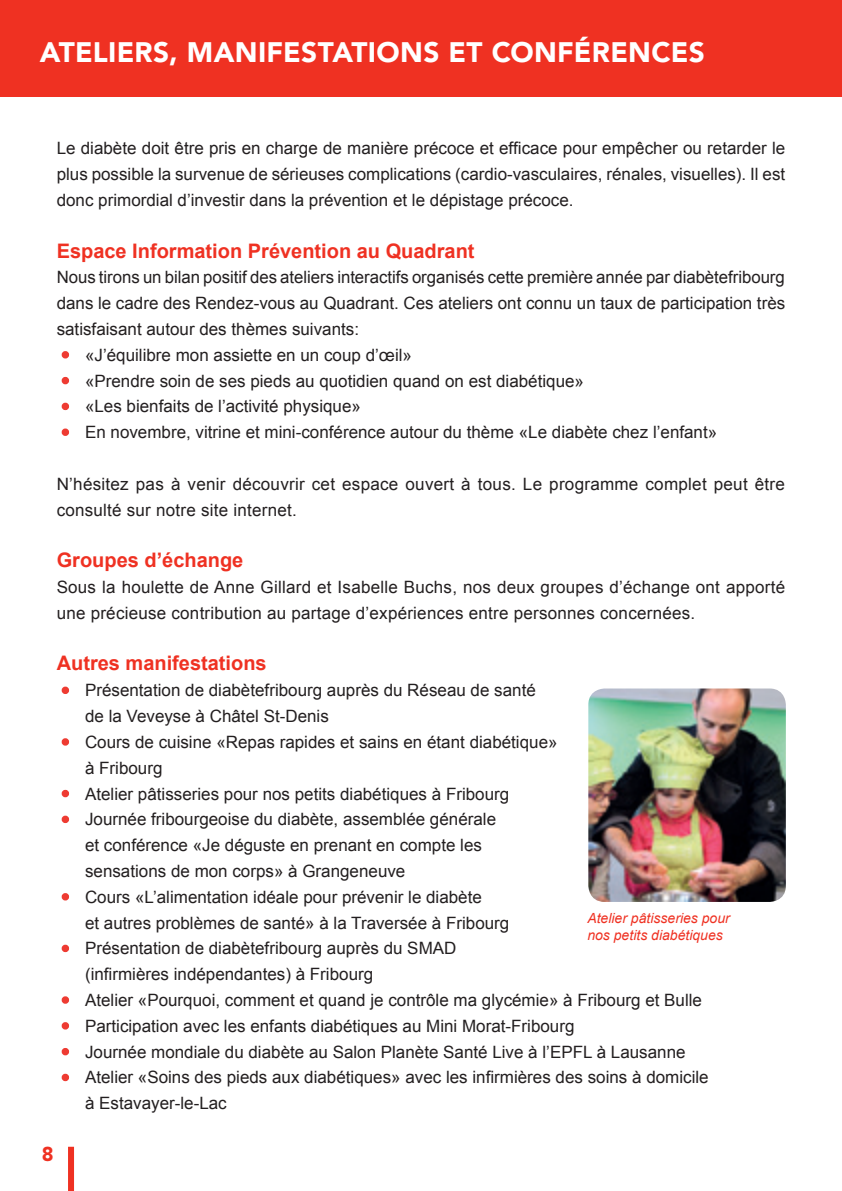
<style>
.page{position:relative;width:842px;height:1191px;background:#fff}
.page>*{position:absolute;margin:0;border:0;box-sizing:border-box;transform-origin:0 0}
.t1{font:900 28px "Avenir";letter-spacing:.01em;color:#fff}
.t2{font:700 20px "Arial";color:#ef3122}
.t3{font:900 20px "Avenir";color:#ef3122}
.t4{font:17px/25.8px "Arial";color:#231f20}
.t5{font:italic 14px/16.8px "Arial";color:#ef3122}
.s1{color:#ee3b32}
</style>
<div class="page">
<div style="left:68px;top:1146px;width:6px;height:45px;background:#ef3122"></div>
<div style="left:0;top:0;width:842px;height:96px;background:#ef3122"></div>
<svg style="left:61px;top:351px;width:9px;height:8px"></svg>
<svg style="left:61px;top:376px;width:9px;height:9px"></svg>
<svg style="left:61px;top:402px;width:9px;height:9px"></svg>
<svg style="left:61px;top:428px;width:9px;height:8px"></svg>
<svg style="left:61px;top:686px;width:9px;height:8px"></svg>
<svg style="left:61px;top:738px;width:8px;height:8px"></svg>
<svg style="left:61px;top:789px;width:9px;height:9px"></svg>
<svg style="left:61px;top:815px;width:9px;height:9px"></svg>
<svg style="left:61px;top:893px;width:8px;height:8px"></svg>
<svg style="left:61px;top:944px;width:9px;height:9px"></svg>
<svg style="left:61px;top:996px;width:8px;height:8px"></svg>
<svg style="left:61px;top:1022px;width:8px;height:8px"></svg>
<svg style="left:61px;top:1048px;width:9px;height:8px"></svg>
<svg style="left:61px;top:1073px;width:9px;height:9px"></svg>
<img style="left:588px;top:688px;width:198px;height:214px">
<h1 class="t1" style="left:40px;top:35px;width:667px">ATELIERS, MANIFESTATIONS ET CONFÉRENCES</h1>
<p class="t4" style="left:57px;top:136px;width:730px;text-align:justify">Le diabète doit être pris en charge de manière précoce et efficace pour empêcher ou retarder le plus possible la survenue de sérieuses complications (cardio-vasculaires, rénales, visuelles). Il est donc primordial d’investir dans la prévention et le dépistage précoce.</p>
<p class="t2" style="left:57px;top:237px;width:419px">Espace Information Prévention au Quadrant</p>
<p class="t4" style="left:57px;top:265px;width:730px;text-align:justify">Nous tirons un bilan positif des ateliers interactifs organisés cette première année par diabètefribourg dans le cadre des Rendez-vous au Quadrant. Ces ateliers ont connu un taux de participation très satisfaisant autour des thèmes suivants:</p>
<p class="t4" style="left:62px;top:342px;width:351px"><span class="s1">•</span> «J’équilibre mon assiette en un coup d’œil»</p>
<p class="t4" style="left:62px;top:368px;width:523px"><span class="s1">•</span> «Prendre soin de ses pieds au quotidien quand on est diabétique»</p>
<p class="t4" style="left:62px;top:394px;width:300px"><span class="s1">•</span> «Les bienfaits de l’activité physique»</p>
<p class="t4" style="left:62px;top:419px;width:656px"><span class="s1">•</span> En novembre, vitrine et mini-conférence autour du thème «Le diabète chez l’enfant»</p>
<p class="t4" style="left:57px;top:471px;width:730px">N’hésitez pas à venir découvrir cet espace ouvert à tous. Le programme complet peut être consulté sur notre site internet.</p>
<p class="t2" style="left:57px;top:547px;width:188px">Groupes d’échange</p>
<p class="t4" style="left:57px;top:574px;width:730px">Sous la houlette de Anne Gillard et Isabelle Buchs, nos deux groupes d’échange ont apporté une précieuse contribution au partage d’expériences entre personnes concernées.</p>
<p class="t2" style="left:57px;top:650px;width:212px">Autres manifestations</p>
<p class="t4" style="left:85px;top:677px;width:452px;text-indent:-23px"><span class="s1">•</span> Présentation de diabètefribourg auprès du Réseau de santé de la Veveyse à Châtel St-Denis</p>
<p class="t4" style="left:85px;top:729px;width:474px;text-indent:-23px"><span class="s1">•</span> Cours de cuisine «Repas rapides et sains en étant diabétique» à Fribourg</p>
<p class="t4" style="left:62px;top:781px;width:448px"><span class="s1">•</span> Atelier pâtisseries pour nos petits diabétiques à Fribourg</p>
<p class="t4" style="left:85px;top:806px;width:413px;text-indent:-23px"><span class="s1">•</span> Journée fribourgeoise du diabète, assemblée générale et conférence «Je déguste en prenant en compte les sensations de mon corps» à Grangeneuve</p>
<p class="t4" style="left:85px;top:884px;width:426px;text-indent:-23px"><span class="s1">•</span> Cours «L’alimentation idéale pour prévenir le diabète<br>et autres problèmes de santé» à la Traversée à Fribourg</p>
<p class="t4" style="left:85px;top:935px;width:373px;text-indent:-23px"><span class="s1">•</span> Présentation de diabètefribourg auprès du SMAD (infirmières indépendantes) à Fribourg</p>
<p class="t4" style="left:62px;top:987px;width:641px"><span class="s1">•</span> Atelier «Pourquoi, comment et quand je contrôle ma glycémie» à Fribourg et Bulle</p>
<p class="t4" style="left:62px;top:1013px;width:514px"><span class="s1">•</span> Participation avec les enfants diabétiques au Mini Morat-Fribourg</p>
<p class="t4" style="left:62px;top:1039px;width:625px"><span class="s1">•</span> Journée mondiale du diabète au Salon Planète Santé Live à l’EPFL à Lausanne</p>
<p class="t4" style="left:85px;top:1064px;width:625px;text-indent:-23px"><span class="s1">•</span> Atelier «Soins des pieds aux diabétiques» avec les infirmières des soins à domicile à Estavayer-le-Lac</p>
<p class="t5" style="left:587px;top:910px;width:144px">Atelier pâtisseries pour nos petits diabétiques</p>
<p class="t3" style="left:42px;top:1141px;width:13px">8</p>
</div>
